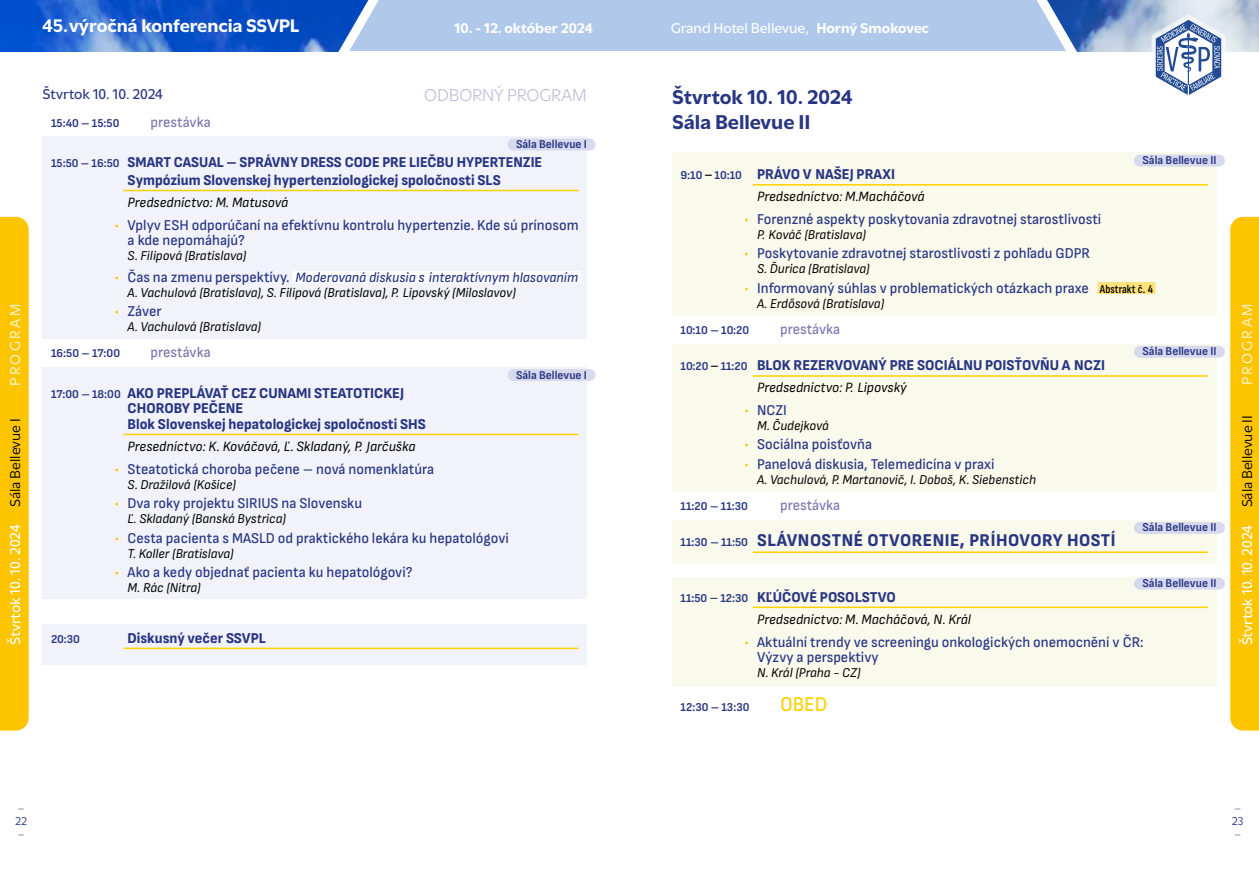
<style>
.page{position:relative;width:1259px;height:893px;background:#fff}
.page>*{position:absolute;margin:0;border:0;box-sizing:border-box;transform-origin:0 0}
.t1{font:700 21px/25.2px "Utile";color:#283583}
.t2{font:500 21px "Attractive Semi Cond";color:#ffd100}
.t3{font:700 19.05px "Utile";color:#fff}
.t4{font:800 18px "Attractive Semi Cond";letter-spacing:.03em;color:#283583}
.t5{font:18px "Utile";color:#bdbada}
.t6{font:500 15px/15px "Attractive Semi Cond";color:#283583}
.t7{font:800 15px/18px "Attractive Semi Cond";color:#283583}
.t8{font:500 15px "Utile";color:#fff}
.t9{font:500 15px "Attractive Semi Cond";color:#7b78b1}
.t10{font:500 15px "Utile";color:#283583}
.t11{font:15px "Utile";letter-spacing:.16em;color:#fff9e5}
.t12{font:700 14.85px "Utile";color:#fff}
.t13{font:italic 14.25px "Attractive Semi Cond";color:#000}
.t14{font:italic 500 14.25px "Attractive Semi Cond";color:#283583}
.t15{font:italic 13.5px "Attractive Semi Cond";color:#000}
.t16{font:700 12px "Attractive Semi Cond";color:#283583}
.t17{font:700 12px "Utile";color:#b1a9d4}
.t18{font:12px "Utile";color:#283583}
.s1{font-weight:400;color:#000}
.s2{font-weight:700}
.s3{font-weight:700;font-size:12px}
.s4{font-weight:400;color:#fdc500}
.s5{font-weight:400;font-style:normal;font-size:15px;color:#fdc500}
.s6{font-style:normal;font-size:15px}
.s7{font-family:"Utile";font-weight:500;color:#000}
.s8{font-family:"Attractive Cond";font-weight:600;font-size:12px;color:#000}
</style>
<div class="page">
<div style="left:0;top:217px;width:29px;height:513px;background:#fdc500"></div>
<div style="left:1230px;top:217px;width:29px;height:513px;background:#fdc500"></div>
<div style="left:43px;top:115px;width:544px;height:549px;background:#f2f3fa"></div>
<div style="left:43px;top:108px;width:544px;height:28px;background:#fff"></div>
<div style="left:507px;top:138px;width:88px;height:12px;background:#d7daef;border-radius:6px"></div>
<hr style="left:123px;top:190px;width:455px;height:1px;background:#ffd100">
<div style="left:292px;top:271px;width:289px;height:12px;background:#fff"></div>
<div style="left:43px;top:339px;width:544px;height:28px;background:#fff"></div>
<div style="left:507px;top:369px;width:88px;height:12px;background:#d7daef;border-radius:6px"></div>
<hr style="left:123px;top:434px;width:455px;height:1px;background:#ffd100">
<div style="left:43px;top:599px;width:544px;height:25px;background:#fff"></div>
<hr style="left:123px;top:648px;width:455px;height:1px;background:#ffd100">
<div style="left:672px;top:85px;width:544px;height:634px;background:#f9f9ec"></div>
<div style="left:668px;top:81px;width:552px;height:45px;background:#fff"></div>
<div style="left:668px;top:106px;width:552px;height:45px;background:#fff"></div>
<div style="left:1134px;top:155px;width:91px;height:12px;background:#d7daef;border-radius:6px"></div>
<hr style="left:753px;top:184px;width:455px;height:2px;background:#ffd100">
<div style="left:1097px;top:282px;width:58px;height:12px;background:#ffe379"></div>
<div style="left:672px;top:316px;width:544px;height:27px;background:#fff"></div>
<div style="left:1134px;top:346px;width:91px;height:12px;background:#d7daef;border-radius:6px"></div>
<hr style="left:753px;top:375px;width:455px;height:2px;background:#ffd100">
<div style="left:672px;top:492px;width:544px;height:28px;background:#fff"></div>
<div style="left:1134px;top:522px;width:91px;height:12px;background:#d7daef;border-radius:6px"></div>
<hr style="left:753px;top:551px;width:455px;height:2px;background:#ffd100">
<div style="left:672px;top:564px;width:544px;height:13px;background:#fff"></div>
<div style="left:1134px;top:578px;width:91px;height:12px;background:#d7daef;border-radius:6px"></div>
<hr style="left:753px;top:607px;width:455px;height:1px;background:#ffd100">
<div style="left:672px;top:688px;width:544px;height:33px;background:#fff"></div>
<img style="left:0;top:0;width:1259px;height:51px">
<svg style="left:326px;top:0;width:763px;height:52px;background:#a8c2e7"></svg>
<svg style="left:1151px;top:15px;width:74px;height:80px"></svg>
<p class="t11" style="left:3px;top:386px;width:83px;rotate:-90deg">PROGRAM</p>
<p class="t8" style="left:3px;top:645px;width:228px;rotate:-90deg">Štvrtok 10. 10. 2024 <span class="s1">Sála Bellevue I</span></p>
<p class="t3" style="left:43px;top:10px;width:259px">45. výročná konferencia SSVPL</p>
<p class="t12" style="left:454px;top:17px;width:140px">10. - 12. október 2024</p>
<p class="t8" style="left:670px;top:17px;width:260px">Grand Hotel Bellevue, <span class="s2">Horný Smokovec</span></p>
<p class="t10" style="left:43px;top:82px;width:122px">Štvrtok 10. 10. 2024</p>
<p class="t16" style="left:51px;top:116px;width:70px">15:40 – 15:50</p>
<p class="t9" style="left:151px;top:113px;width:62px">prestávka</p>
<p class="t5" style="left:424px;top:81px;width:164px">ODBORNÝ PROGRAM</p>
<h1 class="t1" style="left:672px;top:82px;width:182px">Štvrtok 10. 10. 2024<br>Sála Bellevue II</h1>
<p class="t16" style="left:516px;top:137px;width:72px">Sála Bellevue I</p>
<p class="t7" style="left:128px;top:153px;width:416px;text-indent:-77px"><span class="s3">15:50 – 16:50</span> SMART CASUAL – SPRÁVNY DRESS CODE PRE LIEČBU HYPERTENZIE<br>Sympózium Slovenskej hypertenziologickej spoločnosti SLS</p>
<p class="t13" style="left:128px;top:194px;width:162px">Predsedníctvo: M. Matusová</p>
<p class="t6" style="left:128px;top:218px;width:452px;text-indent:-13px"><span class="s4">•</span> Vplyv ESH odporúčaní na efektívnu kontrolu hypertenzie. Kde sú prínosom a kde nepomáhajú?</p>
<p class="t15" style="left:128px;top:248px;width:120px">S. Filipová (Bratislava)</p>
<p class="t14" style="left:115px;top:269px;width:465px"><span class="s5">•</span> <span class="s6">Čas na zmenu perspektívy.</span> Moderovaná diskusia s interaktívnym hlasovaním</p>
<p class="t15" style="left:128px;top:285px;width:390px">A. Vachulová (Bratislava), S. Filipová (Bratislava), P. Lipovský (Miloslavov)</p>
<p class="t6" style="left:115px;top:303px;width:48px"><span class="s4">•</span> Záver</p>
<p class="t15" style="left:128px;top:319px;width:135px">A. Vachulová (Bratislava)</p>
<p class="t16" style="left:51px;top:346px;width:71px">16:50 – 17:00</p>
<p class="t9" style="left:151px;top:344px;width:62px">prestávka</p>
<p class="t16" style="left:516px;top:368px;width:72px">Sála Bellevue I</p>
<p class="t7" style="left:128px;top:385px;width:278px;line-height:15px;text-indent:-77px"><span class="s3">17:00 – 18:00</span> AKO PREPLÁVAŤ CEZ CUNAMI STEATOTICKEJ<br>CHOROBY PEČENE</p>
<p class="t7" style="left:128px;top:415px;width:300px">Blok Slovenskej hepatologickej spoločnosti SHS</p>
<p class="t13" style="left:128px;top:438px;width:289px">Presedníctvo: K. Kováčová, Ľ. Skladaný, P. Jarčuška</p>
<p class="t6" style="left:115px;top:462px;width:321px"><span class="s4">•</span> Steatotická choroba pečene – nová nomenklatúra</p>
<p class="t15" style="left:128px;top:477px;width:110px">S. Dražilová (Košice)</p>
<p class="t6" style="left:115px;top:496px;width:249px"><span class="s4">•</span> Dva roky projektu SIRIUS na Slovensku</p>
<p class="t15" style="left:128px;top:511px;width:160px">Ľ. Skladaný (Banská Bystrica)</p>
<p class="t6" style="left:115px;top:530px;width:395px"><span class="s4">•</span> Cesta pacienta s MASLD od praktického lekára ku hepatológovi</p>
<p class="t15" style="left:128px;top:546px;width:108px">T. Koller (Bratislava)</p>
<p class="t6" style="left:115px;top:564px;width:299px"><span class="s4">•</span> Ako a kedy objednať pacienta ku hepatológovi?</p>
<p class="t15" style="left:128px;top:580px;width:75px">M. Rác (Nitra)</p>
<p class="t16" style="left:51px;top:632px;width:30px">20:30</p>
<p class="t7" style="left:128px;top:629px;width:140px">Diskusný večer SSVPL</p>
<p class="t16" style="left:1142px;top:153px;width:75px">Sála Bellevue II</p>
<p class="t7" style="left:680px;top:165px;width:216px"><span class="s3">9:10</span> <span class="s7">–</span> <span class="s3">10:10</span> PRÁVO V NAŠEJ PRAXI</p>
<p class="t13" style="left:757px;top:188px;width:169px">Predsedníctvo: M.Macháčová</p>
<p class="t6" style="left:744px;top:212px;width:358px"><span class="s4">•</span> Forenzné aspekty poskytovania zdravotnej starostlivosti</p>
<p class="t15" style="left:757px;top:227px;width:110px">P. Kováč (Bratislava)</p>
<p class="t6" style="left:744px;top:246px;width:347px"><span class="s4">•</span> Poskytovanie zdravotnej starostlivosti z pohľadu GDPR</p>
<p class="t15" style="left:757px;top:261px;width:114px">S. Ďurica (Bratislava)</p>
<p class="t6" style="left:744px;top:280px;width:410px"><span class="s4">•</span> Informovaný súhlas v problematických otázkach praxe <span class="s8">Abstrakt č. 4</span></p>
<p class="t15" style="left:757px;top:295px;width:129px">A. Erdősová (Bratislava)</p>
<p class="t16" style="left:680px;top:323px;width:70px">10:10 – 10:20</p>
<p class="t9" style="left:780px;top:321px;width:62px">prestávka</p>
<p class="t16" style="left:1142px;top:344px;width:75px">Sála Bellevue II</p>
<p class="t7" style="left:680px;top:356px;width:426px"><span class="s3">10:20</span> <span class="s7">–</span> <span class="s3">11:20</span> BLOK REZERVOVANÝ PRE SOCIÁLNU POISŤOVŇU A NCZI</p>
<p class="t13" style="left:757px;top:379px;width:151px">Predsedníctvo: P. Lipovský</p>
<p class="t6" style="left:744px;top:403px;width:44px"><span class="s4">•</span> NCZI</p>
<p class="t15" style="left:757px;top:418px;width:73px">M. Čudejková</p>
<p class="t6" style="left:744px;top:437px;width:129px"><span class="s4">•</span> Sociálna poisťovňa</p>
<p class="t6" style="left:744px;top:456px;width:252px"><span class="s4">•</span> Panelová diskusia, Telemedicína v praxi</p>
<p class="t15" style="left:757px;top:472px;width:280px">A. Vachulová, P. Martanovič, I. Doboš, K. Siebenstich</p>
<p class="t16" style="left:680px;top:499px;width:69px">11:20 – 11:30</p>
<p class="t9" style="left:780px;top:497px;width:62px">prestávka</p>
<p class="t16" style="left:1142px;top:520px;width:75px">Sála Bellevue II</p>
<p class="t4" style="left:680px;top:530px;width:436px"><span class="s3">11:30 – 11:50</span> SLÁVNOSTNÉ OTVORENIE, PRÍHOVORY HOSTÍ</p>
<p class="t16" style="left:1142px;top:576px;width:75px">Sála Bellevue II</p>
<p class="t7" style="left:680px;top:588px;width:217px"><span class="s3">11:50 – 12:30</span> KĽÚČOVÉ POSOLSTVO</p>
<p class="t13" style="left:757px;top:611px;width:215px">Predsedníctvo: M. Macháčová, N. Král</p>
<p class="t6" style="left:757px;top:635px;width:388px;text-indent:-13px"><span class="s4">•</span> Aktuální trendy ve screeningu onkologických onemocnění v ČR:<br>Výzvy a perspektivy</p>
<p class="t15" style="left:757px;top:665px;width:105px">N. Král (Praha - CZ)</p>
<p class="t16" style="left:680px;top:700px;width:70px">12:30 – 13:30</p>
<h1 class="t2" style="left:780px;top:692px;width:49px">OBED</h1>
<p class="t11" style="left:1235px;top:385px;width:83px;rotate:-90deg">PROGRAM</p>
<p class="t8" style="left:1235px;top:645px;width:231px;rotate:-90deg">Štvrtok 10. 10. 2024 <span class="s1">Sála Bellevue II</span></p>
<p class="t17" style="left:18px;top:798px;width:7px">–</p>
<p class="t18" style="left:15px;top:812px;width:14px">22</p>
<p class="t17" style="left:18px;top:825px;width:7px">–</p>
<p class="t17" style="left:1234px;top:798px;width:7px">–</p>
<p class="t18" style="left:1231px;top:812px;width:13px">23</p>
<p class="t17" style="left:1234px;top:825px;width:7px">–</p>
</div>
